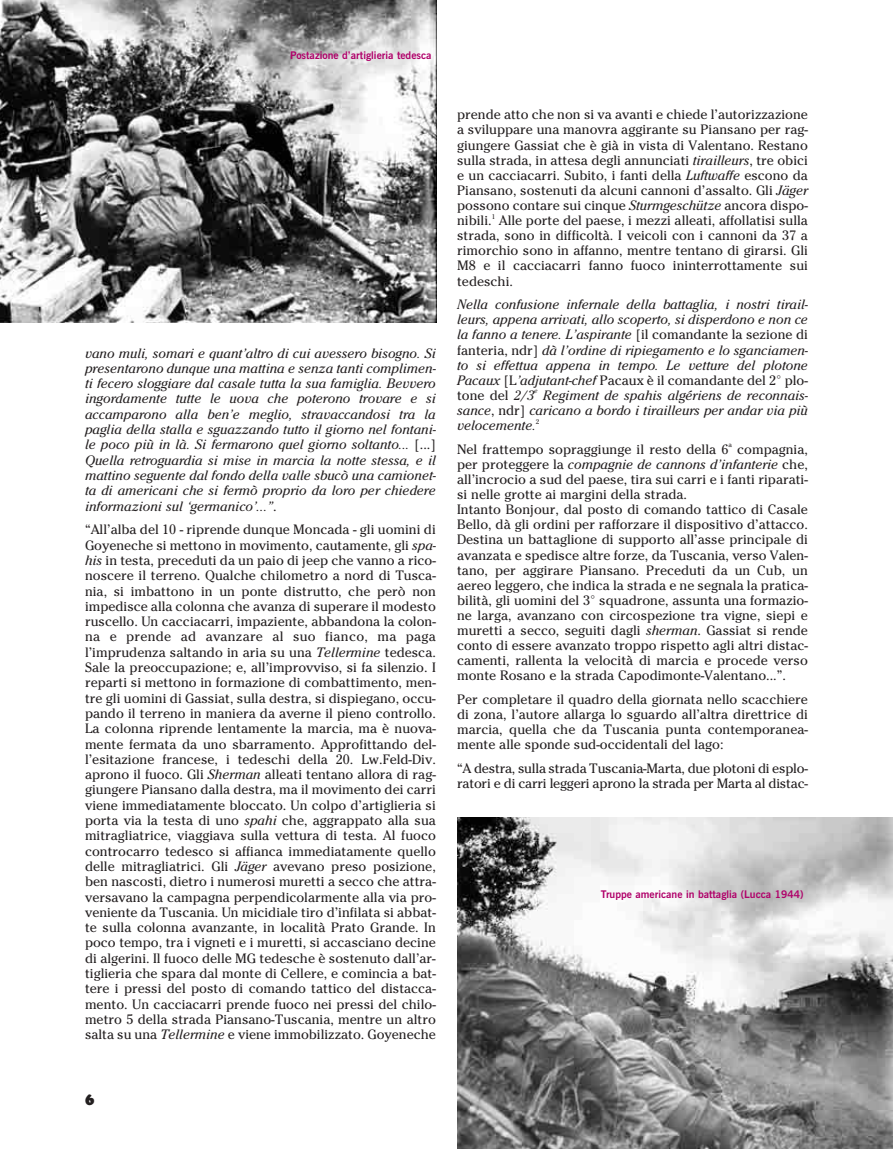
<style>
.page{position:relative;width:893px;height:1149px;background:#fff}
.page>*{position:absolute;margin:0;border:0;box-sizing:border-box;transform-origin:0 0}
.t1{font:900 15px "Cooper BT";color:#231f20}
.t2{font:13.5px/15.3px "Cheltenham";color:#231f20;text-align:justify}
.t3{font:italic 13.5px/15.3px "Cheltenham";color:#231f20;text-align:justify}
.t4{font:700 10.5px "News Gothic BT";color:#b0016a}
.t5{font:6.75px "Cheltenham";color:#231f20}
.t6{font:italic 6.75px "Cheltenham";color:#231f20}
.s1{font-style:normal}
.s2{font-style:italic}
</style>
<div class="page">
<img style="left:457px;top:817px;width:436px;height:331px">
<img style="left:0;top:0;width:436px;height:322px">
<p class="t4" style="left:290px;top:51px;width:143px">Postazione d’artiglieria tedesca</p>
<p class="t3" style="left:85px;top:347px;width:353px">vano muli, somari e quant’altro di cui avessero bisogno. Si presentarono dunque una mattina e senza tanti complimen&shy;ti fecero sloggiare dal casale tutta la sua famiglia. Bevvero ingordamente tutte le uova che poterono trovare e si accamparono alla ben’e meglio, stravaccandosi tra la paglia della stalla e sguazzando tutto il giorno nel fontani&shy;le poco più in là. Si fermarono quel giorno soltanto... <span class="s1">[...] </span>Quella retroguardia si mise in marcia la notte stessa, e il mattino seguente dal fondo della valle sbucò una camionet&shy;ta di americani che si fermò proprio da loro per chiedere informazioni sul ‘germanico’...”<span class="s1">.</span></p>
<p class="t2" style="left:85px;top:523px;width:353px">“All’alba del 10 - riprende dunque Moncada - gli uomini di Goyeneche si mettono in movimento, cautamente, gli <span class="s2">spa&shy;his</span> in testa, preceduti da un paio di jeep che vanno a rico&shy;noscere il terreno. Qualche chilometro a nord di Tusca&shy;nia, si imbattono in un ponte distrutto, che però non impedisce alla colonna che avanza di superare il modesto ruscello. Un cacciacarri, impaziente, abbandona la colon&shy;na e prende ad avanzare al suo fianco, ma paga l’imprudenza saltando in aria su una <span class="s2">Tellermine</span> tedesca.<br>Sale la preoccupazione; e, all’improvviso, si fa silenzio. I reparti si mettono in formazione di combattimento, men&shy;tre gli uomini di Gassiat, sulla destra, si dispiegano, occu&shy;pando il terreno in maniera da averne il pieno controllo.<br>La colonna riprende lentamente la marcia, ma è nuova&shy;mente fermata da uno sbarramento. Approfittando del&shy;l’esitazione francese, i tedeschi della 20. Lw.Feld-Div. aprono il fuoco. Gli <span class="s2">Sherman</span> alleati tentano allora di rag&shy;giungere Piansano dalla destra, ma il movimento dei carri viene immediatamente bloccato. Un colpo d’artiglieria si porta via la testa di uno <span class="s2">spahi</span> che, aggrappato alla sua mitragliatrice, viaggiava sulla vettura di testa. Al fuoco controcarro tedesco si affianca immediatamente quello delle mitragliatrici. Gli <span class="s2">Jäger</span> avevano preso posizione, ben nascosti, dietro i numerosi muretti a secco che attra&shy;versavano la campagna perpendicolarmente alla via pro&shy;veniente da Tuscania. Un micidiale tiro d’infilata si abbat&shy;te sulla colonna avanzante, in località Prato Grande. In poco tempo, tra i vigneti e i muretti, si accasciano decine di algerini. Il fuoco delle MG tedesche è sostenuto dall’ar&shy;tiglieria che spara dal monte di Cellere, e comincia a bat&shy;tere i pressi del posto di comando tattico del distacca&shy;mento. Un cacciacarri prende fuoco nei pressi del chilo&shy;metro 5 della strada Piansano-Tuscania, mentre un altro salta su una <span class="s2">Tellermine</span> e viene immobilizzato. Goyeneche</p>
<p class="t2" style="left:457px;top:108px;width:352px">prende atto che non si va avanti e chiede l’autorizzazione a sviluppare una manovra aggirante su Pian sano per rag&shy;giungere Gassiat che è già in vista di Valentano. Restano sulla strada, in attesa degli annunciati <span class="s2">tirailleurs</span>, tre obici e un cacciacarri. Subito, i fanti della <span class="s2">Luftwaffe</span> escono da Piansano, sostenuti da alcuni cannoni d’assalto. Gli <span class="s2">Jäger </span>possono contare sui cinque <span class="s2">Sturmgeschütze</span> ancora dispo&shy;nibili.</p>
<p class="t5" style="left:492px;top:214px;width:5px">1</p>
<p class="t2" style="left:457px;top:214px;width:352px;text-indent:42px">Alle porte del paese, i mezzi alleati, affollatisi sulla strada, sono in difficoltà. I veicoli con i cannoni da 37 a rimorchio sono in affanno, mentre tentano di girarsi. Gli M8 e il cacciacarri fanno fuoco ininterrottamente sui tedeschi.</p>
<p class="t3" style="left:457px;top:298px;width:353px">Nella confusione infernale della battaglia, i nostri tirail&shy;leurs, appena arrivati, allo scoperto, si disperdono e non ce la fanno a tenere. L’aspirante <span class="s1">[il comandante la sezione di fanteria, ndr]</span> dà l’ordine di ripiegamento e lo sganciamen&shy;to si effettua appena in tempo. Le vetture del plotone Pacaux <span class="s1">[L</span>’adjutant-chef <span class="s1">Pacaux è il comandante del 2° plo&shy;tone del</span> 2/3</p>
<p class="t6" style="left:534px;top:388px;width:5px">e</p>
<p class="t3" style="left:457px;top:389px;width:353px;text-indent:86px">Regiment de spahis algériens de reconnais&shy;sance<span class="s1">, ndr]</span> caricano a bordo i tirailleurs per andar via più velocemente.</p>
<p class="t5" style="left:536px;top:419px;width:5px">2</p>
<p class="t2" style="left:457px;top:442px;width:273px">Nel frattempo sopraggiunge il resto della 6</p>
<p class="t5" style="left:728px;top:442px;width:5px">a</p>
<p class="t2" style="left:457px;top:442px;width:352px;text-align:left;text-indent:280px">compagnia, per proteggere la <span class="s2">compagnie de cannons d’infanterie</span> che, all’incrocio a sud del paese, tira sui carri e i fanti riparati&shy;si nelle grotte ai margini della strada.<br>Intanto Bonjour, dal posto di comando tattico di Casale Bello, dà gli ordini per rafforzare il dispositivo d’attacco.<br>Destina un battaglione di supporto all’asse principale di avanzata e spedisce altre forze, da Tuscania, verso Valen&shy;tano, per aggirare Piansano. Preceduti da un Cub, un aereo leggero, che indica la strada e ne segnala la pratica&shy;bilità, gli uomini del 3° squadrone, assunta una formazio&shy;ne larga, avanzano con circospezione tra vigne, siepi e muretti a secco, seguiti dagli <span class="s2">sherman</span>. Gassiat si rende conto di essere avanzato troppo rispetto agli altri distac&shy;camenti, rallenta la velocità di marcia e procede verso monte Rosano e la strada Capodimonte-Valentano...”.</p>
<p class="t2" style="left:457px;top:693px;width:352px">Per completare il quadro della giornata nello scacchiere di zona, l’autore allarga lo sguardo all’altra direttrice di marcia, quella che da Tuscania punta contemporanea&shy;mente alle sponde sud-occidentali del lago:</p>
<p class="t2" style="left:457px;top:761px;width:352px">“A destra, sulla strada Tuscania-Marta, due plotoni di esplo&shy;ratori e di carri leggeri aprono la strada per Marta al distac-</p>
<p class="t4" style="left:601px;top:890px;width:204px">Truppe americane in battaglia (Lucca 1944)</p>
<p class="t1" style="left:85px;top:1093px;width:11px">6</p>
</div>
